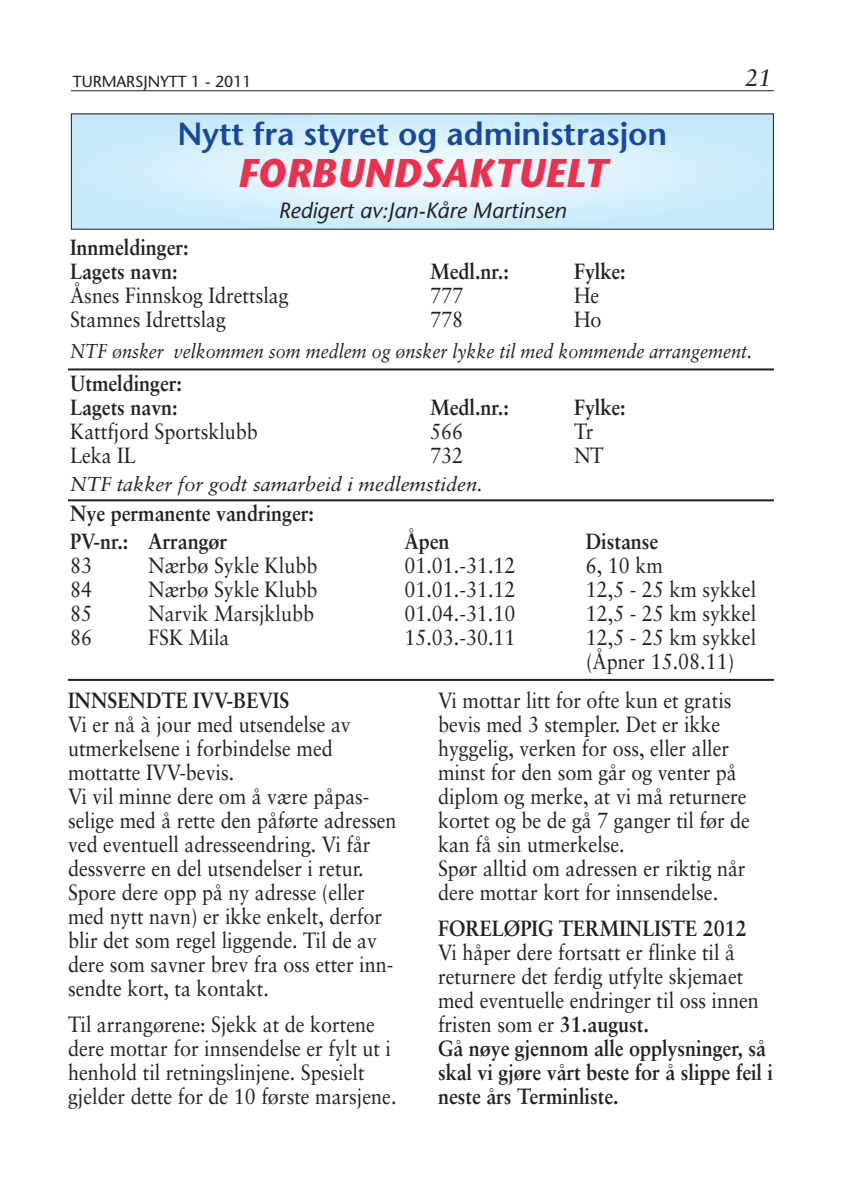
<style>
.page{position:relative;width:842px;height:1191px;background:#fff}
.page>*{position:absolute;margin:0;border:0;box-sizing:border-box;transform-origin:0 0}
.t1{font:italic 700 40px "Stone Sans";color:#ee304e}
.t2{font:600 32px "Stone Sans";color:#17479e}
.t3{font:italic 24px "Sabon";color:#231f20}
.t4{font:22px/24px "Sabon";color:#231f20;scale:.9 1}
.t5{font:700 22px/24px "Sabon";color:#231f20;scale:.9 1}
.t6{font:italic 22px "Stone Sans";color:#231f20}
.t7{font:italic 20px "Sabon";color:#231f20;scale:.9 1}
.t8{font:italic 20px "Sabon";color:#231f20}
.t9{font:16px "Stone Sans";color:#231f20}
.s1{font-weight:700}
</style>
<div class="page">
<hr style="left:71px;top:90px;width:703px;height:1px;background:#231f20">
<svg style="left:73px;top:115px;width:699px;height:113px;background:#d5effc"></svg>
<hr style="left:68px;top:499px;width:706px;height:2px;background:#231f20">
<hr style="left:68px;top:368px;width:706px;height:2px;background:#231f20">
<hr style="left:68px;top:679px;width:706px;height:2px;background:#231f20">
<p class="t9" style="left:73px;top:75px;width:180px">TURMARSJNYTT 1 - 2011</p>
<p class="t3" style="left:745px;top:67px;width:28px">21</p>
<h2 class="t2" style="left:177px;top:121px;width:491px">Nytt fra styret og administrasjon</h2>
<h1 class="t1" style="left:238px;top:158px;width:371px">FORBUNDSAKTUELT</h1>
<p class="t6" style="left:278px;top:202px;width:289px">Redigert av:Jan-Kåre Martinsen</p>
<p class="t5" style="left:70px;top:237px;width:133px">Innmeldinger:<br>Lagets navn:</p>
<p class="t5" style="left:430px;top:261px;width:89px">Medl.nr.:</p>
<p class="t5" style="left:574px;top:261px;width:59px">Fylke:</p>
<p class="t4" style="left:70px;top:285px;width:244px">Åsnes Finnskog Idrettslag</p>
<p class="t4" style="left:430px;top:285px;width:38px">777</p>
<p class="t4" style="left:574px;top:285px;width:30px">He</p>
<p class="t4" style="left:70px;top:309px;width:175px">Stamnes Idrettslag</p>
<p class="t4" style="left:430px;top:309px;width:38px">778</p>
<p class="t4" style="left:574px;top:309px;width:32px">Ho</p>
<p class="t7" style="left:70px;top:342px;width:759px">NTF ønsker velkommen som medlem og ønsker lykke til med kommende arrangement.</p>
<p class="t5" style="left:70px;top:373px;width:126px">Utmeldinger:<br>Lagets navn:</p>
<p class="t5" style="left:430px;top:397px;width:89px">Medl.nr.:</p>
<p class="t5" style="left:574px;top:397px;width:59px">Fylke:</p>
<p class="t4" style="left:70px;top:421px;width:210px">Kattfjord Sportsklubb</p>
<p class="t4" style="left:430px;top:421px;width:38px">566</p>
<p class="t4" style="left:574px;top:421px;width:23px">Tr</p>
<p class="t4" style="left:70px;top:445px;width:75px">Leka IL</p>
<p class="t4" style="left:430px;top:445px;width:38px">732</p>
<p class="t4" style="left:574px;top:445px;width:34px">NT</p>
<p class="t8" style="left:70px;top:476px;width:414px">NTF takker for godt samarbeid i medlemstiden.</p>
<p class="t5" style="left:70px;top:501px;width:273px;line-height:28px">Nye permanente vandringer:<br>PV-nr.: Arrangør</p>
<p class="t5" style="left:404px;top:531px;width:52px">Åpen</p>
<p class="t5" style="left:586px;top:531px;width:82px">Distanse</p>
<p class="t4" style="left:70px;top:555px;width:26px">83</p>
<p class="t4" style="left:148px;top:555px;width:189px">Nærbø Sykle Klubb</p>
<p class="t4" style="left:404px;top:555px;width:125px">01.01.-31.12</p>
<p class="t4" style="left:586px;top:555px;width:87px">6, 10 km</p>
<p class="t4" style="left:70px;top:579px;width:26px">84</p>
<p class="t4" style="left:148px;top:579px;width:189px">Nærbø Sykle Klubb</p>
<p class="t4" style="left:404px;top:579px;width:125px">01.01.-31.12</p>
<p class="t4" style="left:586px;top:579px;width:191px">12,5 - 25 km sykkel</p>
<p class="t4" style="left:70px;top:603px;width:26px">85</p>
<p class="t4" style="left:148px;top:603px;width:186px">Narvik Marsjklubb</p>
<p class="t4" style="left:404px;top:603px;width:125px">01.04.-31.10</p>
<p class="t4" style="left:586px;top:603px;width:191px">12,5 - 25 km sykkel</p>
<p class="t4" style="left:70px;top:627px;width:26px">86</p>
<p class="t4" style="left:148px;top:627px;width:92px">FSK Mila</p>
<p class="t4" style="left:404px;top:627px;width:125px">15.03.-30.11</p>
<p class="t4" style="left:586px;top:627px;width:191px">12,5 - 25 km sykkel (Åpner 15.08.11)</p>
<p class="t5" style="left:68px;top:690px;width:247px">INNSENDTE IVV-BEVIS</p>
<p class="t4" style="left:68px;top:714px;width:367px">Vi er nå à jour med utsendelse av utmerkelsene i forbindelse med mottatte IVV-bevis.<br>Vi vil minne dere om å være påpas&shy;selige med å rette den påførte adressen ved eventuell adresseendring. Vi får dessverre en del utsendelser i retur.<br>Spore dere opp på ny adresse (eller med nytt navn) er ikke enkelt, derfor blir det som regel liggende. Til de av dere som savner brev fra oss etter inn&shy;sendte kort, ta kontakt.</p>
<p class="t4" style="left:68px;top:1014px;width:366px">Til arrangørene: Sjekk at de kortene dere mottar for innsendelse er fylt ut i henhold til retningslinjene. Spesielt gjelder dette for de 10 første marsjene.</p>
<p class="t4" style="left:438px;top:690px;width:348px">Vi mottar litt for ofte kun et gratis bevis med 3 stempler. Det er ikke hyggelig, verken for oss, eller aller minst for den som går og venter på diplom og merke, at vi må returnere kortet og be de gå 7 ganger til før de kan få sin utmerkelse.<br>Spør alltid om adressen er riktig når dere mottar kort for innsendelse.</p>
<p class="t5" style="left:438px;top:918px;width:345px">FORELØPIG TERMINLISTE 2012</p>
<p class="t4" style="left:438px;top:942px;width:374px">Vi håper dere fortsatt er flinke til å returnere det ferdig utfylte skjemaet med eventuelle endringer til oss innen fristen som er <span class="s1">31.august.<br>Gå nøye gjennom alle opplysninger, så skal vi gjøre vårt beste for å slippe feil i neste års Terminliste.</span></p>
</div>
